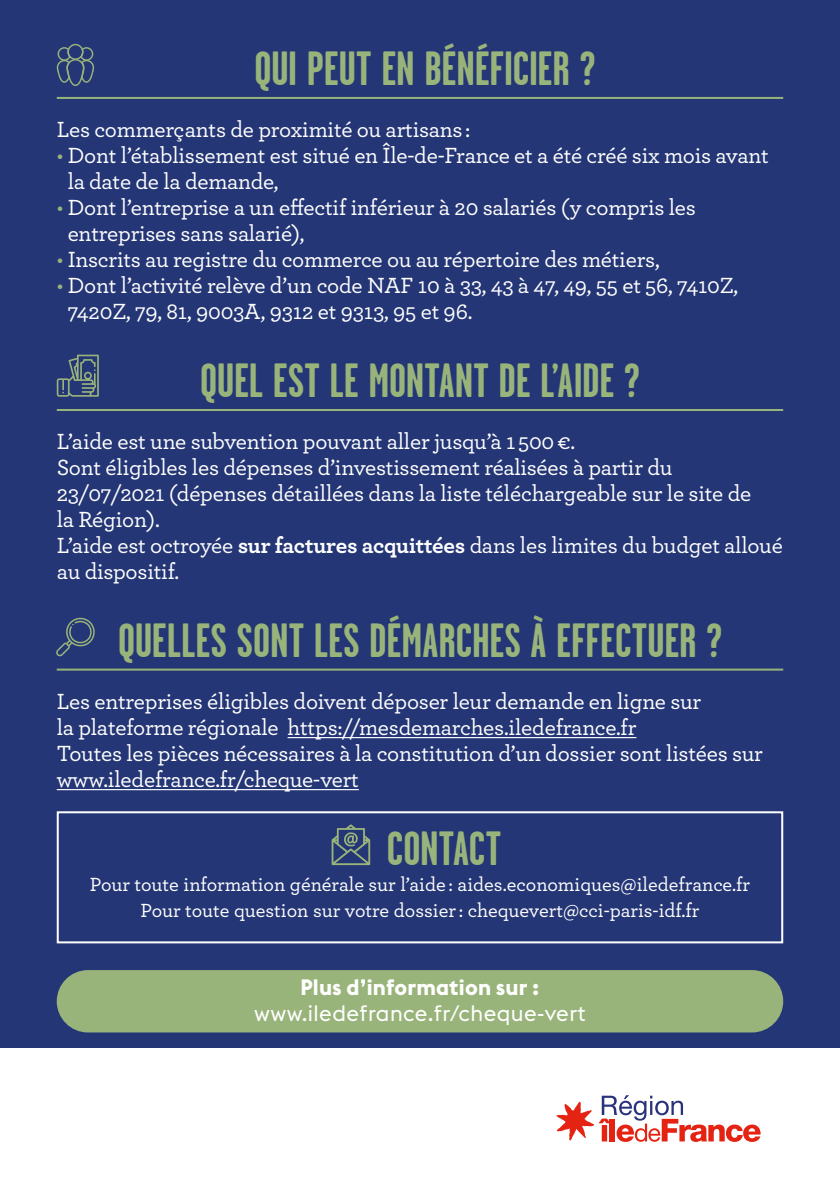
<style>
.page{position:relative;width:840px;height:1191px;background:#fff}
.page>*{position:absolute;margin:0;border:0;box-sizing:border-box;transform-origin:0 0}
.t1{font:700 48px "Garage Gothic";color:#99b47b}
.t2{font:500 23px/26px "Archer";letter-spacing:-.01em;color:#fff}
.t3{font:22px "Euclid Flex";letter-spacing:.02em;color:#fff}
.t4{font:700 22px "Euclid Flex";letter-spacing:.01em;color:#fff}
.t5{font:500 20px/26px "Archer";color:#fff;text-align:center}
.s1{color:#99b47b}
.s2{font-weight:700}
</style>
<div class="page">
<div style="left:0;top:0;width:839px;height:1047px;background:#243675"></div>
<svg style="left:56px;top:617px;width:39px;height:39px"></svg>
<svg style="left:57px;top:44px;width:37px;height:42px"></svg>
<svg style="left:57px;top:355px;width:42px;height:42px"></svg>
<div style="left:57px;top:970px;width:725px;height:62px;background:#99b47b;border-radius:31px"></div>
<hr style="left:287px;top:737px;width:349px;height:1px;background:#fff">
<hr style="left:57px;top:789px;width:301px;height:1px;background:#fff">
<hr style="left:57px;top:97px;width:725px;height:2px;background:#99b47b">
<hr style="left:57px;top:409px;width:725px;height:2px;background:#99b47b">
<hr style="left:57px;top:668px;width:725px;height:2px;background:#99b47b">
<svg style="left:556px;top:1095px;width:204px;height:47px"></svg>
<div style="left:57px;top:811px;width:725px;height:132px;border:2px solid #fff"></div>
<svg style="left:331px;top:824px;width:39px;height:41px"></svg>
<h1 class="t1" style="left:254px;top:39px;width:342px">QUI PEUT EN BÉNÉFICIER ?</h1>
<p class="t2" style="left:57px;top:115px;width:415px">Les commerçants de proximité ou artisans :</p>
<p class="t2" style="left:68px;top:141px;width:702px;text-indent:-11px"><span class="s1">•</span> Dont l’établissement est situé en Île-de-France et a été créé six mois avant la date de la demande,</p>
<p class="t2" style="left:68px;top:193px;width:629px;text-indent:-11px"><span class="s1">•</span> Dont l’entreprise a un effectif inférieur à 20 salariés (y compris les entreprises sans salarié),</p>
<p class="t2" style="left:57px;top:245px;width:604px"><span class="s1">•</span> Inscrits au registre du commerce ou au répertoire des métiers,</p>
<p class="t2" style="left:68px;top:271px;width:671px;text-indent:-11px"><span class="s1">•</span> Dont l’activité relève d’un code NAF 10 à 33, 43 à 47, 49, 55 et 56, 7410Z,<br>7420Z, 79, 81, 9003A, 9312 et 9313, 95 et 96.</p>
<h1 class="t1" style="left:200px;top:351px;width:441px">QUEL EST LE MONTANT DE L’AIDE ?</h1>
<p class="t2" style="left:57px;top:427px;width:727px">L’aide est une subvention pouvant aller jusqu’à 1 500 €.<br>Sont éligibles les dépenses d’investissement réalisées à partir du 23/07/2021 (dépenses détaillées dans la liste téléchargeable sur le site de<br>la Région).<br>L’aide est octroyée <span class="s2">sur factures acquittées</span> dans les limites du budget alloué au dispositif.</p>
<h1 class="t1" style="left:118px;top:611px;width:605px">QUELLES SONT LES DÉMARCHES À EFFECTUER ?</h1>
<p class="t2" style="left:57px;top:687px;width:707px">Les entreprises éligibles doivent déposer leur demande en ligne sur<br>la plateforme régionale https://mesdemarches.iledefrance.fr<br>Toutes les pièces nécessaires à la constitution d’un dossier sont listées sur www.iledefrance.fr/cheque-vert</p>
<h1 class="t1" style="left:387px;top:819px;width:116px">CONTACT</h1>
<p class="t5" style="left:90px;top:870px;width:661px">Pour toute information générale sur l’aide : aides.economiques@iledefrance.fr<br>Pour toute question sur votre dossier : chequevert@cci-paris-idf.fr</p>
<p class="t4" style="left:300px;top:975px;width:240px">Plus d’information sur :</p>
<p class="t3" style="left:254px;top:1001px;width:333px">www.iledefrance.fr/cheque-vert</p>
</div>
